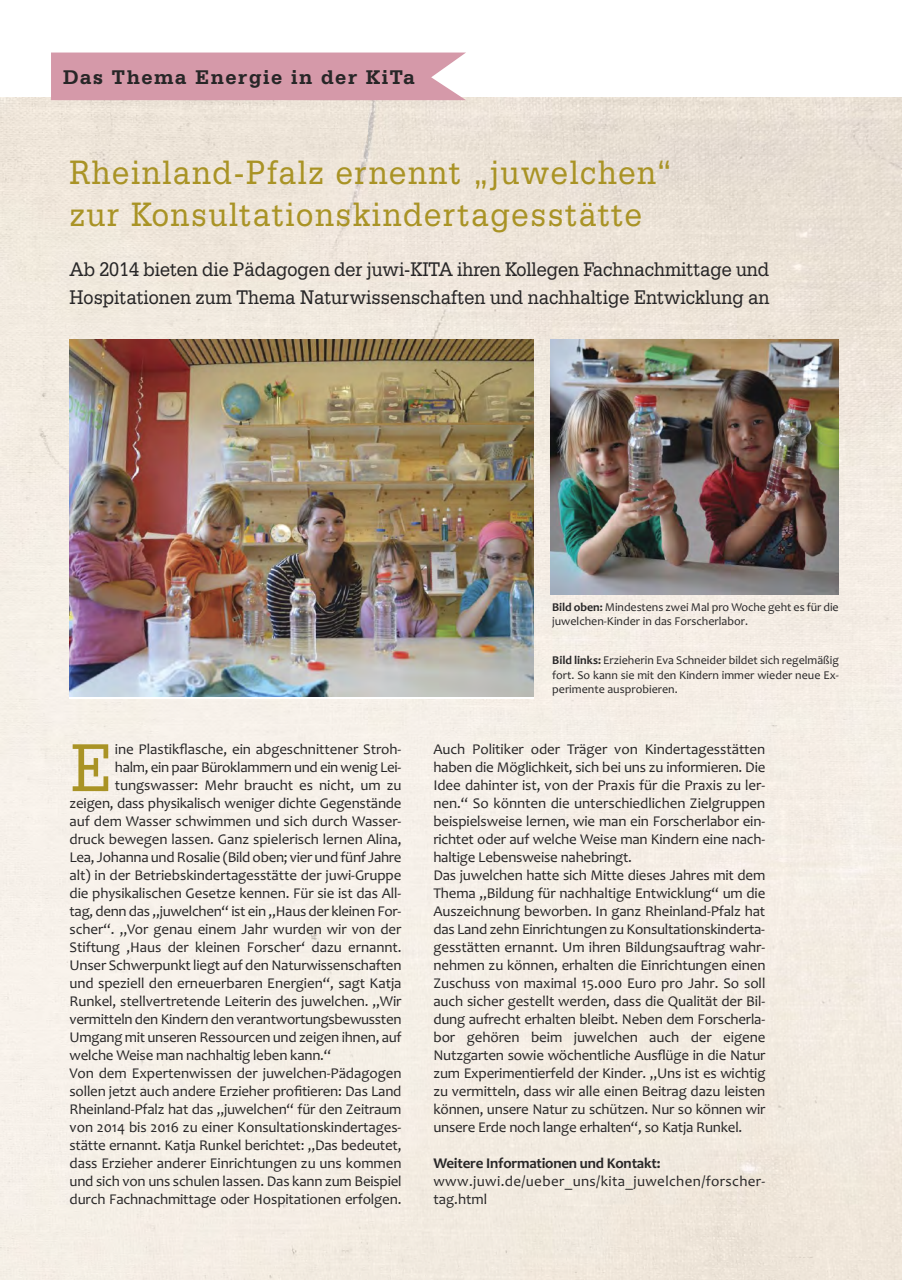
<style>
.page{position:relative;width:910px;height:1280px;background:#fff}
.page>*{position:absolute;margin:0;border:0;box-sizing:border-box;transform-origin:0 0}
.t1{font:72px "Serifa BT";color:#a99325;scale:.9 1}
.t2{font:36px/42px "Serifa BT";letter-spacing:.05em;color:#a99325;scale:.9 1}
.t3{font:21px/28.5px "Serifa BT";color:#272627;scale:.9 1}
.t4{font:700 21px "Serifa BT";letter-spacing:.075em;color:#272627}
.t5{font:15px/18px "Candara";letter-spacing:-.01em;color:#272627}
.t6{font:15px/18px "Candara";letter-spacing:.025em;color:#272627}
.t7{font:700 15px "Candara";letter-spacing:-.015em;color:#272627}
.t8{font:12px/14.4px "Candara";color:#272627}
.s1{font-weight:700}
</style>
<div class="page">
<img style="left:0;top:98px;width:901px;height:1182px">
<img style="left:551px;top:340px;width:288px;height:255px">
<img style="left:70px;top:340px;width:464px;height:357px">
<div style="left:51px;top:53px;width:415px;height:47px;background:#d599a9"></div>
<h3 class="t4" style="left:63px;top:64px;width:353px">Das Thema Energie in der KiTa</h3>
<h2 class="t2" style="left:70px;top:151px;width:671px">Rheinland-Pfalz ernennt „juwelchen“ zur Konsultationskindertagesstätte</h2>
<h3 class="t3" style="left:70px;top:254px;width:779px">Ab 2014 bieten die Pädagogen der juwi-KITA ihren Kollegen Fachnachmittage und<br>Hospitationen zum Thema Naturwissenschaften und nachhaltige Entwicklung an</h3>
<p class="t5" style="left:115px;top:740px;width:288px">ine Plastikflasche, ein abgeschnittener Stroh-</p>
<p class="t5" style="left:115px;top:758px;width:288px">halm, ein paar Büroklammern und ein wenig Lei-</p>
<p class="t5" style="left:115px;top:776px;width:288px">tungswasser: Mehr braucht es nicht, um zu</p>
<p class="t5" style="left:70px;top:794px;width:334px">zeigen, dass physikalisch weniger dichte Gegenstände</p>
<p class="t5" style="left:70px;top:812px;width:333px">auf dem Wasser schwimmen und sich durch Wasser-</p>
<p class="t5" style="left:70px;top:830px;width:333px">druck bewegen lassen. Ganz spielerisch lernen Alina,</p>
<p class="t5" style="left:70px;top:848px;width:333px">Lea, Johanna und Rosalie (Bild oben; vier und fünf Jahre</p>
<p class="t5" style="left:70px;top:866px;width:333px">alt) in der Betriebskindertagesstätte der juwi-Gruppe</p>
<p class="t5" style="left:70px;top:884px;width:333px">die physikalischen Gesetze kennen. Für sie ist das All-</p>
<p class="t5" style="left:70px;top:902px;width:333px">tag, denn das „juwelchen“ ist ein „Haus der kleinen For-</p>
<p class="t5" style="left:70px;top:920px;width:333px">scher“. „Vor genau einem Jahr wurden wir von der</p>
<p class="t5" style="left:70px;top:938px;width:333px">Stiftung ‚Haus der kleinen Forscher‘ dazu ernannt.</p>
<p class="t5" style="left:70px;top:956px;width:333px">Unser Schwerpunkt liegt auf den Naturwissenschaften</p>
<p class="t5" style="left:70px;top:974px;width:333px">und speziell den erneuerbaren Energien“, sagt Katja</p>
<p class="t5" style="left:70px;top:992px;width:334px">Runkel, stellvertretende Leiterin des juwelchen. „Wir</p>
<p class="t5" style="left:70px;top:1010px;width:333px">vermitteln den Kindern den verantwortungsbewussten</p>
<p class="t5" style="left:70px;top:1028px;width:334px">Umgang mit unseren Ressourcen und zeigen ihnen, auf</p>
<p class="t5" style="left:70px;top:1046px;width:263px">welche Weise man nachhaltig leben kann.“</p>
<p class="t5" style="left:70px;top:1064px;width:333px">Von dem Expertenwissen der juwelchen-Pädagogen</p>
<p class="t5" style="left:70px;top:1082px;width:333px">sollen jetzt auch andere Erzieher profitieren: Das Land</p>
<p class="t5" style="left:70px;top:1100px;width:333px">Rheinland-Pfalz hat das „juwelchen“ für den Zeitraum</p>
<p class="t5" style="left:70px;top:1118px;width:333px">von 2014 bis 2016 zu einer Konsultationskindertages-</p>
<p class="t5" style="left:70px;top:1136px;width:333px">stätte ernannt. Katja Runkel berichtet: „Das bedeutet,</p>
<p class="t5" style="left:70px;top:1154px;width:333px">dass Erzieher anderer Einrichtungen zu uns kommen</p>
<p class="t5" style="left:70px;top:1172px;width:334px">und sich von uns schulen lassen. Das kann zum Beispiel</p>
<p class="t5" style="left:70px;top:1190px;width:333px">durch Fachnachmittage oder Hospitationen erfolgen.</p>
<h1 class="t1" style="left:71px;top:724px;width:48px">E</h1>
<p class="t8" style="left:552px;top:599px;width:288px"><span class="s1">Bild oben:</span> Mindestens zwei Mal pro Woche geht es für die juwelchen-Kinder in das Forscherlabor.</p>
<p class="t8" style="left:552px;top:653px;width:288px;text-align:justify"><span class="s1">Bild links:</span> Erzieherin Eva Schneider bildet sich regelmäßig fort. So kann sie mit den Kindern immer wieder neue Ex&shy;perimente ausprobieren.</p>
<p class="t5" style="left:433px;top:740px;width:334px">Auch Politiker oder Träger von Kindertagesstätten haben die Möglichkeit, sich bei uns zu informieren. Die Idee dahinter ist, von der Praxis für die Praxis zu ler&shy;nen.“ So könnten die unterschiedlichen Zielgruppen beispielsweise lernen, wie man ein Forscherlabor ein&shy;richtet oder auf welche Weise man Kindern eine nach&shy;haltige Lebensweise nahebringt.<br>Das juwelchen hatte sich Mitte dieses Jahres mit dem Thema „Bildung für nachhaltige Entwicklung“ um die Auszeichnung beworben. In ganz Rheinland-Pfalz hat das Land zehn Einrichtungen zu Konsultationskinderta&shy;gesstätten ernannt. Um ihren Bildungsauftrag wahr&shy;nehmen zu können, erhalten die Einrichtungen einen Zuschuss von maximal 15.000 Euro pro Jahr. So soll auch sicher gestellt werden, dass die Qualität der Bil&shy;dung aufrecht erhalten bleibt. Neben dem Forscherla&shy;bor gehören beim juwelchen auch der eigene Nutzgarten sowie wöchentliche Ausflüge in die Natur zum Experimentierfeld der Kinder. „Uns ist es wichtig zu vermitteln, dass wir alle einen Beitrag dazu leisten können, unsere Natur zu schützen. Nur so können wir unsere Erde noch lange erhalten“, so Katja Runkel.</p>
<p class="t7" style="left:433px;top:1154px;width:229px">Weitere Informationen und Kontakt:</p>
<p class="t6" style="left:433px;top:1172px;width:333px">www.juwi.de/ueber_uns/kita_juwelchen/forscher&shy;tag.html</p>
</div>
